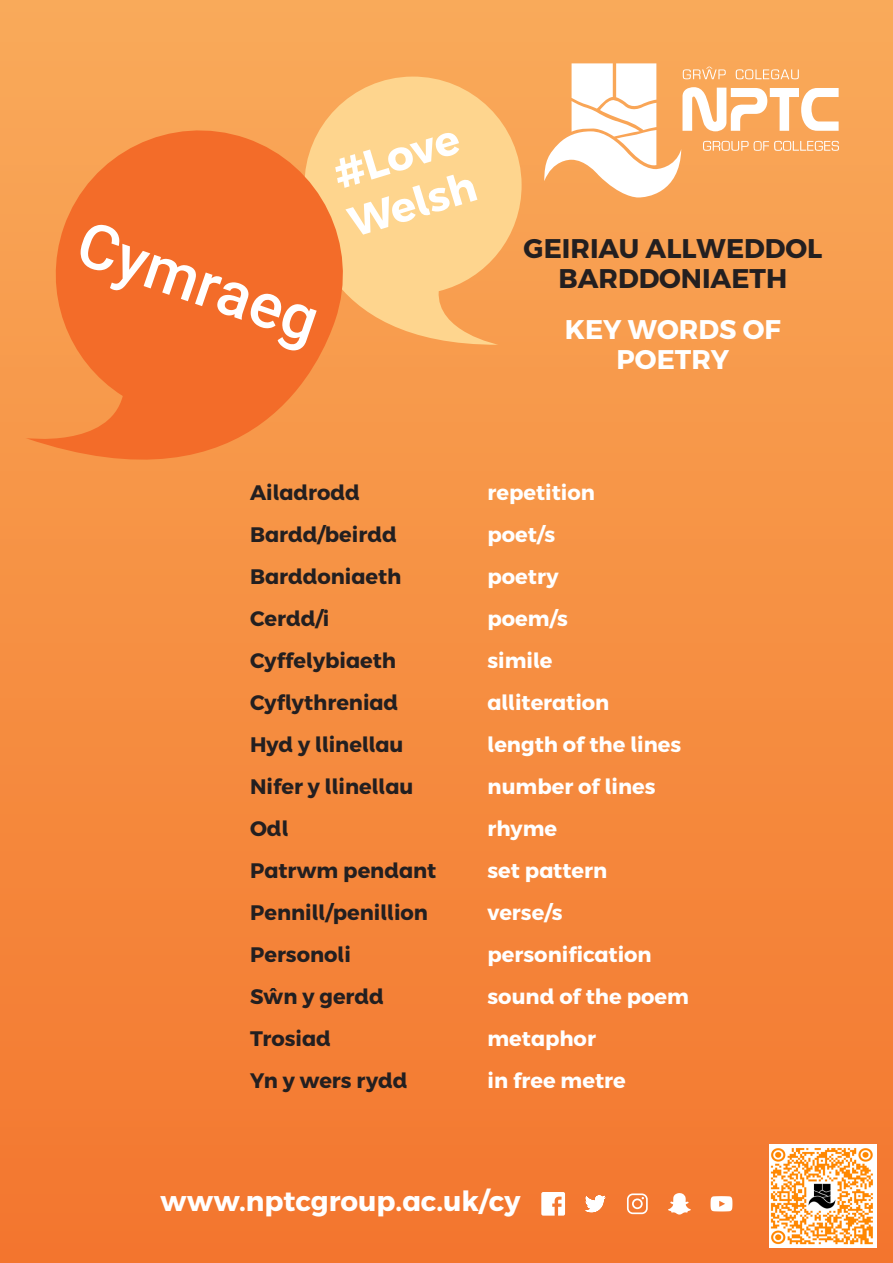
<style>
.page{position:relative;width:893px;height:1263px;background:#fff}
.page>*{position:absolute;margin:0;border:0;box-sizing:border-box;transform-origin:0 0}
.t1{font:700 41.85px/50.1px "Cymraeg Alternates";color:#fff}
.t2{font:700 27.75px "Cymraeg Alternates";color:#fff}
.t3{font:700 27px/30px "Cymraeg Alternates";color:#231f20;text-align:center}
.t4{font:700 27px "Cymraeg Alternates";color:#fff}
.t5{font:700 21px "Cymraeg Alternates";color:#231f20}
.t6{font:700 21px/42px "Cymraeg Alternates";color:#fff}
</style>
<div class="page">
<div style="left:0;top:0;width:893px;height:1263px;background:linear-gradient(to bottom,#f9aa59,#f3762e)"></div>
<svg style="left:544px;top:63px;width:295px;height:134px"></svg>
<svg style="left:304px;top:76px;width:218px;height:270px;background:#fcc67d"></svg>
<svg style="left:26px;top:112px;width:335px;height:405px;background:#f68b42"></svg>
<svg style="left:81px;top:225px;width:236px;height:125px;background:#f48148"></svg>
<svg style="left:541px;top:1192px;width:24px;height:23px"></svg>
<svg style="left:585px;top:1195px;width:21px;height:17px"></svg>
<svg style="left:627px;top:1193px;width:21px;height:21px"></svg>
<svg style="left:668px;top:1193px;width:23px;height:21px"></svg>
<svg style="left:710px;top:1196px;width:22px;height:15px"></svg>
<img style="left:770px;top:1144px;width:106px;height:103px">
<p class="t1" style="left:328px;top:152px;width:133px;rotate:-17deg">#Love<br>Welsh</p>
<p class="t3" style="left:524px;top:234px;width:300px">GEIRIAU ALLWEDDOL<br>BARDDONIAETH</p>
<p class="t4" style="left:565px;top:313px;width:218px">KEY WORDS OF</p>
<p class="t4" style="left:617px;top:343px;width:114px">POETRY</p>
<p class="t5" style="left:250px;top:480px;width:111px">Ailadrodd</p>
<p class="t5" style="left:250px;top:522px;width:148px">Bardd/beirdd</p>
<p class="t5" style="left:250px;top:564px;width:153px">Barddoniaeth</p>
<p class="t5" style="left:250px;top:606px;width:81px">Cerdd/i</p>
<p class="t5" style="left:250px;top:648px;width:148px">Cyffelybiaeth</p>
<p class="t5" style="left:250px;top:690px;width:150px">Cyflythreniad</p>
<p class="t5" style="left:250px;top:732px;width:155px">Hyd y llinellau</p>
<p class="t5" style="left:250px;top:774px;width:165px">Nifer y llinellau</p>
<p class="t5" style="left:250px;top:816px;width:40px">Odl</p>
<p class="t5" style="left:250px;top:858px;width:188px">Patrwm pendant</p>
<p class="t5" style="left:250px;top:900px;width:179px">Pennill/penillion</p>
<p class="t5" style="left:250px;top:942px;width:102px">Personoli</p>
<p class="t5" style="left:250px;top:984px;width:135px">Sŵn y gerdd</p>
<p class="t5" style="left:250px;top:1026px;width:82px">Trosiad</p>
<p class="t5" style="left:250px;top:1068px;width:159px">Yn y wers rydd</p>
<p class="t6" style="left:488px;top:472px;width:109px">repetition</p>
<p class="t6" style="left:488px;top:514px;width:69px">poet/s</p>
<p class="t6" style="left:488px;top:556px;width:73px">poetry</p>
<p class="t6" style="left:488px;top:598px;width:82px">poem/s</p>
<p class="t6" style="left:488px;top:640px;width:67px">simile</p>
<p class="t6" style="left:488px;top:682px;width:123px">alliteration</p>
<p class="t6" style="left:488px;top:724px;width:195px">length of the lines</p>
<p class="t6" style="left:488px;top:766px;width:170px">number of lines</p>
<p class="t6" style="left:488px;top:808px;width:71px">rhyme</p>
<p class="t6" style="left:488px;top:850px;width:121px">set pattern</p>
<p class="t6" style="left:488px;top:892px;width:166px">verse/s personification</p>
<p class="t6" style="left:488px;top:976px;width:203px">sound of the poem</p>
<p class="t6" style="left:488px;top:1018px;width:110px">metaphor</p>
<p class="t6" style="left:488px;top:1060px;width:140px">in free metre</p>
<p class="t2" style="left:161px;top:1184px;width:361px">www.nptcgroup.ac.uk/cy</p>
</div>
